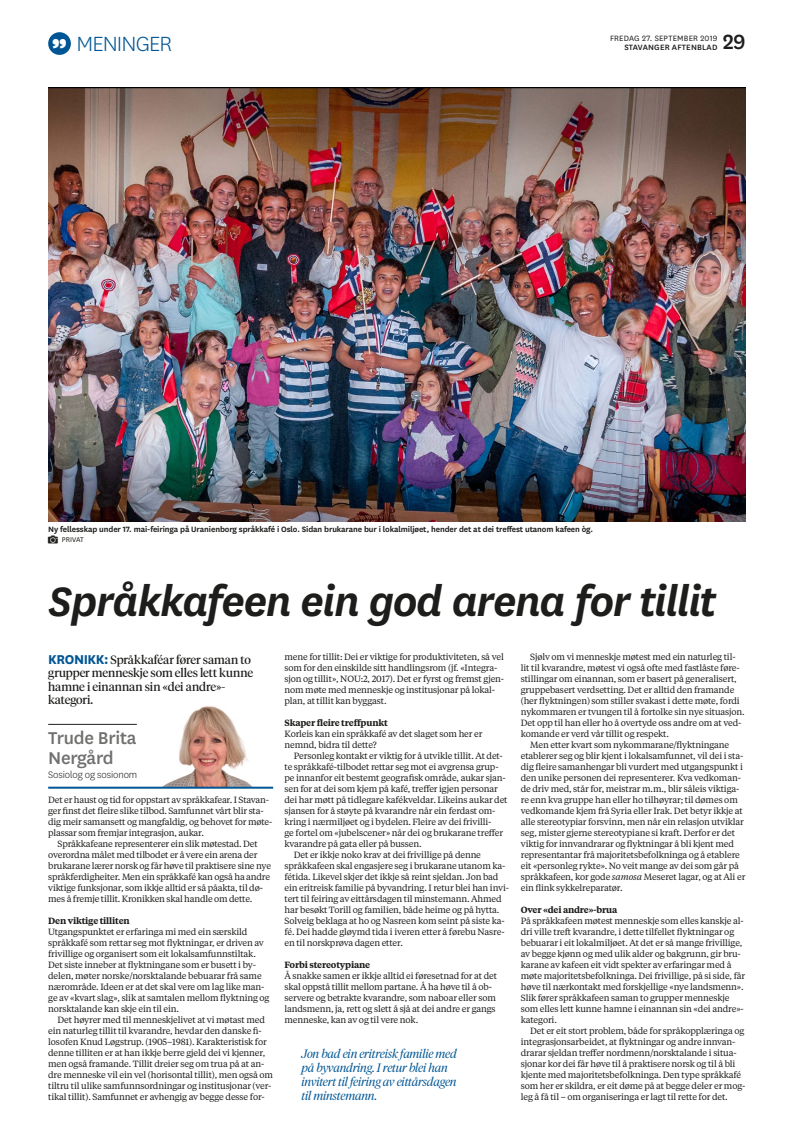
<style>
.page{position:relative;width:794px;height:1134px;background:#fff}
.page>*{position:absolute;margin:0;border:0;box-sizing:border-box;transform-origin:0 0}
.t1{font:italic 600 48px "National";letter-spacing:-.03em;color:#1d1d1b}
.t2{font:900 28px "National";color:#fff}
.t3{font:300 24px "National";letter-spacing:-.04em;color:#005694}
.t4{font:500 24px "National";color:#1d1d1b}
.t5{font:500 20px/20px "National";letter-spacing:-.015em;color:#70706f}
.t6{font:12px/13.5px "Tiempos Headline";letter-spacing:-.005em;color:#1d1d1b}
.t7{font:italic 300 12px/14px "Tiempos Headline";letter-spacing:-.015em;color:#005694}
.t8{font:300 11px "National";letter-spacing:-.01em;color:#1d1d1b}
.t9{font:9px/11px "Tiempos Text";letter-spacing:-.015em;color:#1d1d1b}
.t10{font:600 9px "National";letter-spacing:-.01em;color:#1d1d1b}
.t11{font:600 9px "Tiempos Text";letter-spacing:-.02em;color:#1d1d1b}
.t12{font:9px "National";letter-spacing:.02em;color:#1d1d1b}
.t13{font:500 9px "National";letter-spacing:.02em;color:#1d1d1b}
.t14{font:8px "National";color:#1d1d1b}
.s1{font-family:"sa iconset"}
.s2{font-family:"National";font-weight:700;font-size:15px;color:#005694}
.s3{font-style:italic}
</style>
<div class="page">
<div style="left:48px;top:32px;width:23px;height:23px;background:#005694;border-radius:50%"></div>
<img style="left:150px;top:706px;width:111px;height:81px">
<img style="left:48px;top:88px;width:698px;height:433px">
<hr style="left:48px;top:724px;width:89px;height:1px;background:#1d1d1b">
<hr style="left:48px;top:787px;width:225px;height:2px;background:#005694">
<h2 class="t2" style="left:52px;top:17px;width:17px">,,</h2>
<h3 class="t3" style="left:77px;top:28px;width:97px">MENINGER</h3>
<h3 class="t4" style="left:723px;top:26px;width:24px">29</h3>
<p class="t12" style="left:610px;top:32px;width:109px">FREDAG 27. SEPTEMBER 2019</p>
<p class="t13" style="left:624px;top:41px;width:95px">STAVANGER AFTENBLAD</p>
<p class="t10" style="left:48px;top:523px;width:546px">Ny fellesskap under 17. mai-feiringa på Uranienborg språkkafé i Oslo. Sidan brukarane bur i lokalmiljøet, hender det at dei treffest utanom kafeen òg.</p>
<p class="t14" style="left:48px;top:534px;width:37px"><span class="s1">c</span> PRIVAT</p>
<h1 class="t1" style="left:48px;top:569px;width:670px">Språkkafeen ein god arena for tillit</h1>
<h3 class="t6" style="left:48px;top:652px;width:206px"><span class="s2">KRONIKK:</span> Språkkaféar fører saman to grupper menneskje som elles lett kunne hamne i einannan sin «dei andre»- kategori.</h3>
<h3 class="t5" style="left:48px;top:727px;width:90px">Trude Brita<br>Nergård</h3>
<p class="t8" style="left:48px;top:768px;width:91px">Sosiolog og sosionom</p>
<p class="t9" style="left:48px;top:794px;width:222px">Det er haust og tid for oppstart av språkkafear. I Stavan-</p>
<p class="t9" style="left:48px;top:805px;width:217px">ger finst det fleire slike tilbod. Samfunnet vårt blir sta-</p>
<p class="t9" style="left:48px;top:816px;width:226px">dig meir samansett og mangfaldig, og behovet for møte-</p>
<p class="t9" style="left:48px;top:827px;width:157px">plassar som fremjar integrasjon, aukar.</p>
<p class="t9" style="left:58px;top:838px;width:202px">Språkkafeane representerer ein slik møtestad. Det</p>
<p class="t9" style="left:48px;top:849px;width:211px">overordna målet med tilbodet er å vere ein arena der</p>
<p class="t9" style="left:48px;top:860px;width:224px">brukarane lærer norsk og får høve til praktisere sine nye</p>
<p class="t9" style="left:48px;top:871px;width:223px">språkferdigheiter. Men ein språkkafé kan også ha andre</p>
<p class="t9" style="left:48px;top:882px;width:216px">viktige funksjonar, som ikkje alltid er så påakta, til dø-</p>
<p class="t9" style="left:48px;top:893px;width:206px">mes å fremje tillit. Kronikken skal handle om dette.</p>
<p class="t11" style="left:48px;top:914px;width:83px">Den viktige tilliten</p>
<p class="t9" style="left:48px;top:926px;width:223px">Utgangspunktet er erfaringa mi med ein særskild språkkafé som rettar seg mot flyktningar, er driven av frivillige og organisert som eit lokalsamfunnstiltak.<br>Det siste inneber at flyktningane som er busett i by&shy;delen, møter norske/norsktalande bebuarar frå same nærområde. Ideen er at det skal vere om lag like man&shy;ge av «kvart slag», slik at samtalen mellom flyktning og norsktalande kan skje ein til ein.</p>
<p class="t9" style="left:48px;top:1014px;width:226px;text-indent:9px">Det høyrer med til menneskjelivet at vi møtast med ein naturleg tillit til kvarandre, hevdar den danske fi&shy;losofen Knud Løgstrup. (1905–1981). Karakteristisk for denne tilliten er at han ikkje berre gjeld dei vi kjenner, men også framande. Tillit dreier seg om trua på at an&shy;dre menneske vil ein vel (horisontal tillit), men også om tiltru til ulike samfunnsordningar og institusjonar (ver&shy;tikal tillit). Samfunnet er avhengig av begge desse for-</p>
<p class="t9" style="left:284px;top:651px;width:221px">mene for tillit: Dei er viktige for produktiviteten, så vel som for den einskilde sitt handlingsrom (jf. «Integra&shy;sjon og tillit», NOU:2, 2017). Det er fyrst og fremst gjen&shy;nom møte med menneskje og institusjonar på lokal&shy;plan, at tillit kan byggast.</p>
<p class="t11" style="left:284px;top:716px;width:105px">Skaper fleire treffpunkt</p>
<p class="t9" style="left:284px;top:728px;width:199px">Korleis kan ein språkkafé av det slaget som her er nemnd, bidra til dette?</p>
<p class="t9" style="left:294px;top:750px;width:210px">Personleg kontakt er viktig for å utvikle tillit. At det-</p>
<p class="t9" style="left:284px;top:761px;width:216px">te språkkafé-tilbodet rettar seg mot ei avgrensa grup-</p>
<p class="t9" style="left:284px;top:772px;width:223px">pe innanfor eit bestemt geografisk område, aukar sjan-</p>
<p class="t9" style="left:284px;top:783px;width:215px">sen for at dei som kjem på kafé, treffer igjen personar</p>
<p class="t9" style="left:284px;top:794px;width:225px">dei har møtt på tidlegare kafékveldar. Likeins aukar det</p>
<p class="t9" style="left:284px;top:805px;width:212px">sjansen for å støyte på kvarandre når ein ferdast om-</p>
<p class="t9" style="left:284px;top:816px;width:208px">kring i nærmiljøet og i bydelen. Fleire av dei frivilli-</p>
<p class="t9" style="left:284px;top:827px;width:220px">ge fortel om «jubelscener» når dei og brukarane treffer</p>
<p class="t9" style="left:284px;top:838px;width:139px">kvarandre på gata eller på bussen.</p>
<p class="t9" style="left:294px;top:849px;width:189px">Det er ikkje noko krav at dei frivillige på denne</p>
<p class="t9" style="left:284px;top:860px;width:222px">språkkafeen skal engasjere seg i brukarane utanom ka-</p>
<p class="t9" style="left:284px;top:871px;width:215px">fétida. Likevel skjer det ikkje så reint sjeldan. Jon bad</p>
<p class="t9" style="left:284px;top:882px;width:226px">ein eritreisk familie på byvandring. I retur blei han invi-</p>
<p class="t9" style="left:284px;top:893px;width:219px">tert til feiring av eittårsdagen til minstemann. Ahmed</p>
<p class="t9" style="left:284px;top:904px;width:216px">har besøkt Torill og familien, både heime og på hytta.</p>
<p class="t9" style="left:284px;top:915px;width:222px">Solveig beklaga at ho og Nasreen kom seint på siste ka-</p>
<p class="t9" style="left:284px;top:926px;width:222px">fé. Dei hadde gløymd tida i iveren etter å førebu Nasre-</p>
<p class="t9" style="left:284px;top:937px;width:120px">en til norskprøva dagen etter.</p>
<p class="t11" style="left:284px;top:958px;width:87px">Forbi stereotypiane</p>
<p class="t9" style="left:284px;top:970px;width:214px">Å snakke samen er ikkje alltid ei føresetnad for at det skal oppstå tillit mellom partane. Å ha høve til å ob&shy;servere og betrakte kvarandre, som naboar eller som landsmenn, ja, rett og slett å sjå at dei andre er gangs menneske, kan av og til vere nok.</p>
<p class="t9" style="left:530px;top:651px;width:207px">Sjølv om vi menneskje møtest med ein naturleg til-</p>
<p class="t9" style="left:521px;top:662px;width:220px">lit til kvarandre, møtest vi også ofte med fastlåste føre-</p>
<p class="t9" style="left:521px;top:673px;width:217px">stillingar om einannan, som er basert på generalisert,</p>
<p class="t9" style="left:521px;top:684px;width:215px">gruppebasert verdsetting. Det er alltid den framande</p>
<p class="t9" style="left:521px;top:695px;width:220px">(her flyktningen) som stiller svakast i dette møte, fordi</p>
<p class="t9" style="left:521px;top:706px;width:225px">nykommaren er tvungen til å fortolke sin nye situasjon.</p>
<p class="t9" style="left:521px;top:717px;width:222px">Det opp til han eller ho å overtyde oss andre om at ved-</p>
<p class="t9" style="left:521px;top:728px;width:150px">komande er verd vår tillit og respekt.</p>
<p class="t9" style="left:530px;top:739px;width:201px">Men etter kvart som nykommarane/flyktningane</p>
<p class="t9" style="left:521px;top:750px;width:224px">etablerer seg og blir kjent i lokalsamfunnet, vil dei i sta-</p>
<p class="t9" style="left:521px;top:761px;width:224px">dig fleire samanhengar bli vurdert med utgangspunkt i</p>
<p class="t9" style="left:521px;top:772px;width:222px">den unike personen dei representerer. Kva vedkoman-</p>
<p class="t9" style="left:521px;top:783px;width:220px">de driv med, står for, meistrar m.m., blir såleis viktiga-</p>
<p class="t9" style="left:521px;top:794px;width:218px">re enn kva gruppe han eller ho tilhøyrar; til dømes om</p>
<p class="t9" style="left:521px;top:805px;width:223px">vedkomande kjem frå Syria eller Irak. Det betyr ikkje at</p>
<p class="t9" style="left:521px;top:816px;width:225px">alle stereotypiar forsvinn, men når ein relasjon utviklar</p>
<p class="t9" style="left:521px;top:827px;width:216px">seg, mister gjerne stereotypiane si kraft. Derfor er det</p>
<p class="t9" style="left:521px;top:838px;width:215px">viktig for innvandrarar og flyktningar å bli kjent med</p>
<p class="t9" style="left:521px;top:849px;width:221px">representantar frå majoritetsbefolkninga og å etablere</p>
<p class="t9" style="left:521px;top:860px;width:219px">eit «personleg rykte». No veit mange av dei som går på</p>
<p class="t9" style="left:521px;top:871px;width:226px">språkkafeen, kor gode <span class="s3">samosa</span> Meseret lagar, og at Ali er</p>
<p class="t9" style="left:521px;top:882px;width:103px">ein flink sykkelreparatør.</p>
<p class="t11" style="left:521px;top:903px;width:98px">Over «dei andre»-brua</p>
<p class="t9" style="left:521px;top:915px;width:226px">På språkkafeen møtest menneskje som elles kanskje al&shy;dri ville treft kvarandre, i dette tilfellet flyktningar og bebuarar i eit lokalmiljøet. At det er så mange frivillige, av begge kjønn og med ulik alder og bakgrunn, gir bru&shy;karane av kafeen eit vidt spekter av erfaringar med å møte majoritetsbefolkninga. Dei frivillige, på si side, får høve til nærkontakt med forskjellige «nye landsmenn».<br>Slik fører språkkafeen saman to grupper menneskje som elles lett kunne hamne i einannan sin «dei andre»- kategori.</p>
<p class="t9" style="left:521px;top:1025px;width:226px;text-indent:9px">Det er eit stort problem, både for språkopplæringa og integrasjonsarbeidet, at flyktningar og andre innvan&shy;drarar sjeldan treffer nordmenn/norsktalande i situa&shy;sjonar kor dei får høve til å praktisere norsk og til å bli kjente med majoritetsbefolkninga. Den type språkkafé som her er skildra, er eit døme på at begge deler er mog&shy;leg å få til – om organiseringa er lagt til rette for det.</p>
<h3 class="t7" style="left:301px;top:1046px;width:157px">Jon bad ein eritreisk familie med på byvandring. I retur blei han invitert til feiring av eittårsdagen til minstemann.</h3>
</div>
